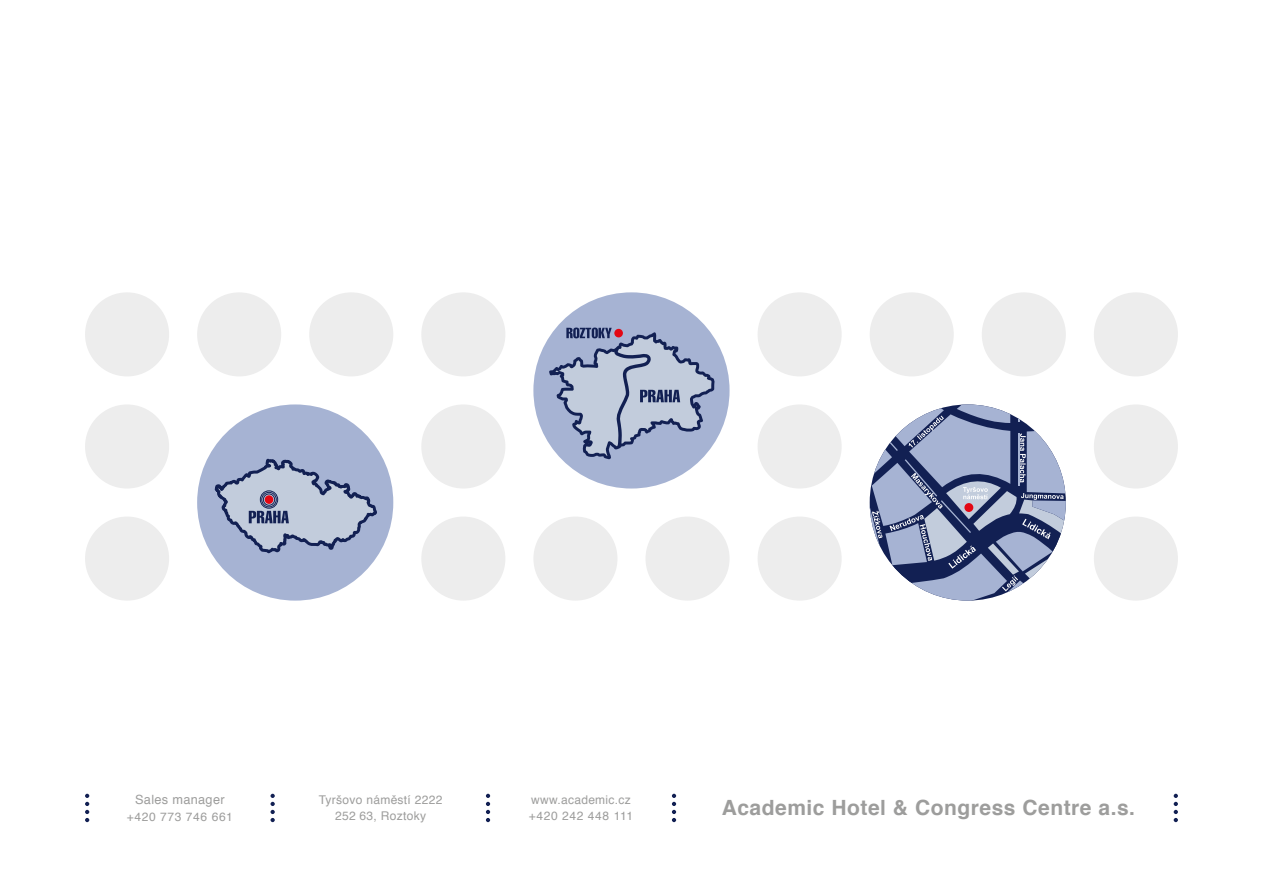
<style>
.page{position:relative;width:1263px;height:893px;background:#fff}
.page>*{position:absolute;margin:0;border:0;box-sizing:border-box;transform-origin:0 0}
.t1{font:700 21px "Helvetica";letter-spacing:.025em;color:#9d9d9c}
.t2{font:12.75px "Helvetica";letter-spacing:.025em;color:#9d9d9c}
.t3{font:12px/16.5px "Helvetica";letter-spacing:.025em;color:#9d9d9c}
.t4{font:12px "Helvetica";letter-spacing:.05em;color:#9d9d9c}
</style>
<div class="page">
<div style="left:1094px;top:404px;width:84px;height:84px;background:#ededed;border-radius:50%"></div>
<div style="left:1094px;top:292px;width:84px;height:84px;background:#ededed;border-radius:50%"></div>
<div style="left:1094px;top:517px;width:84px;height:84px;background:#ededed;border-radius:50%"></div>
<div style="left:982px;top:292px;width:84px;height:84px;background:#ededed;border-radius:50%"></div>
<div style="left:758px;top:404px;width:84px;height:84px;background:#ededed;border-radius:50%"></div>
<div style="left:758px;top:292px;width:84px;height:84px;background:#ededed;border-radius:50%"></div>
<div style="left:758px;top:517px;width:84px;height:84px;background:#ededed;border-radius:50%"></div>
<div style="left:870px;top:292px;width:84px;height:84px;background:#ededed;border-radius:50%"></div>
<div style="left:421px;top:292px;width:84px;height:84px;background:#ededed;border-radius:50%"></div>
<div style="left:309px;top:292px;width:84px;height:84px;background:#ededed;border-radius:50%"></div>
<div style="left:85px;top:292px;width:84px;height:84px;background:#ededed;border-radius:50%"></div>
<div style="left:197px;top:292px;width:84px;height:84px;background:#ededed;border-radius:50%"></div>
<div style="left:421px;top:404px;width:84px;height:84px;background:#ededed;border-radius:50%"></div>
<div style="left:85px;top:404px;width:84px;height:84px;background:#ededed;border-radius:50%"></div>
<div style="left:645px;top:517px;width:84px;height:84px;background:#ededed;border-radius:50%"></div>
<div style="left:533px;top:517px;width:84px;height:84px;background:#ededed;border-radius:50%"></div>
<div style="left:533px;top:292px;width:196px;height:196px;background:#a6b3d3;border-radius:50%"></div>
<svg style="left:549px;top:328px;width:165px;height:131px"></svg>
<div style="left:614px;top:329px;width:9px;height:8px;background:#e30613;border-radius:50%"></div>
<div style="left:421px;top:517px;width:84px;height:84px;background:#ededed;border-radius:50%"></div>
<div style="left:85px;top:517px;width:84px;height:84px;background:#ededed;border-radius:50%"></div>
<div style="left:197px;top:404px;width:196px;height:197px;background:#a6b3d3;border-radius:50%"></div>
<svg style="left:672px;top:794px;width:4px;height:28px"></svg>
<svg style="left:486px;top:794px;width:4px;height:28px"></svg>
<svg style="left:270px;top:794px;width:5px;height:28px"></svg>
<svg style="left:85px;top:794px;width:4px;height:28px"></svg>
<svg style="left:213px;top:458px;width:167px;height:143px"></svg>
<svg style="left:870px;top:404px;width:196px;height:197px"></svg>
<hr style="left:1018px;top:433px;width:1px;height:52px;background:#a6b3d3">
<svg style="left:1174px;top:794px;width:4px;height:28px"></svg>
<p class="t2" style="left:135px;top:790px;width:91px">Sales manager</p>
<p class="t4" style="left:127px;top:807px;width:108px">+420 773 746 661</p>
<p class="t3" style="left:319px;top:791px;width:125px;text-align:center">Tyršovo náměstí 2222<br>252 63, Roztoky</p>
<p class="t3" style="left:529px;top:791px;width:106px">www.academic.cz +420 242 448 111</p>
<h1 class="t1" style="left:722px;top:790px;width:415px">Academic Hotel &amp; Congress Centre a.s.</h1>
</div>
